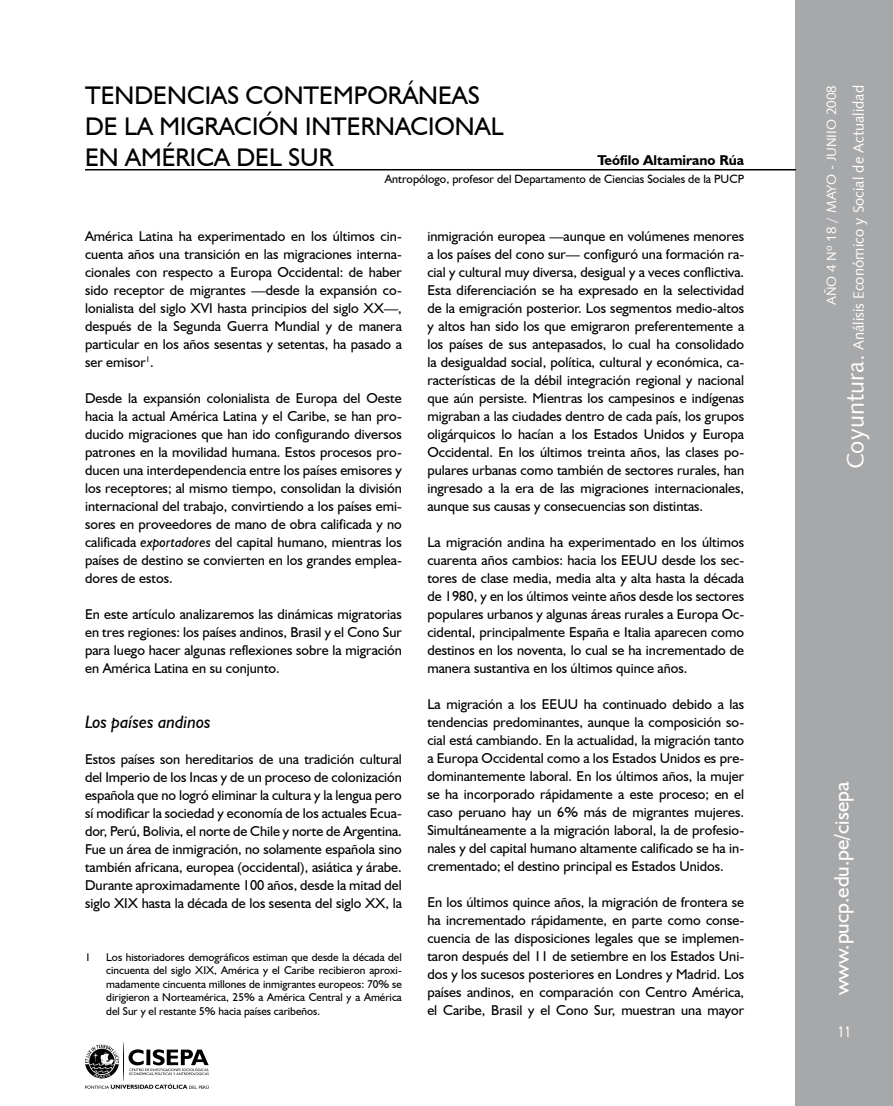
<style>
.page{position:relative;width:893px;height:1106px;background:#fff}
.page>*{position:absolute;margin:0;border:0;box-sizing:border-box;transform-origin:0 0}
.t1{font:25.5px "Humanist 521 BT";color:#000}
.t2{font:22.5px "Vrinda";color:#fff}
.t3{font:21px "Humanist 521 BT";color:#fff}
.t4{font:italic 18px "Humanist 521 BT";color:#000}
.t5{font:15px "Humanist 531 BT Roman A";color:#fff}
.t6{font:14.25px/18px "Humanist 521 BT";color:#000;text-align:justify}
.t7{font:700 14.25px "Humanist 521 BT";color:#000}
.t8{font:13.5px "Humanist 531 BT Roman A";color:#fff}
.t9{font:12px "Humanist 521 BT";color:#000}
.t10{font:11.25px/13.5px "Humanist 521 BT";color:#000;text-align:justify}
.s1{font-style:italic}
.s2{font-size:24px}
</style>
<div class="page">
<div style="left:795px;top:0;width:98px;height:1106px;background:#a7a8aa"></div>
<svg style="left:85px;top:1042px;width:124px;height:46px"></svg>
<hr style="left:85px;top:169px;width:711px;height:1px;background:#000">
<h1 class="t1" style="left:85px;top:80px;width:32px">Tendencias</h1>
<h1 class="t1" style="left:246px;top:80px;width:19px">contempor</h1>
<h1 class="t1" style="left:402px;top:80px;width:32px">áneas</h1>
<h1 class="t1" style="left:85px;top:111px;width:89px">delamigraci</h1>
<h1 class="t1" style="left:258px;top:111px;width:63px">ón internacional</h1>
<h1 class="t1" style="left:85px;top:141px;width:105px">en América</h1>
<h1 class="t1" style="left:236px;top:141px;width:16px">del</h1>
<h1 class="t1" style="left:288px;top:141px;width:29px">Sur</h1>
<p class="t7" style="left:597px;top:151px;width:148px">Teófilo Altamirano Rúa</p>
<p class="t9" style="left:385px;top:172px;width:361px">Antropólogo, profesor del Departamento de Ciencias Sociales de la PUCP</p>
<p class="t6" style="left:85px;top:226px;width:318px">América Latina ha experimentado en los últimos cin&shy;cuenta años una transición en las migraciones interna&shy;cionales con respecto a Europa Occidental: de haber sido receptor de migrantes —desde la expansión co&shy;lonialista del siglo XVI hasta principios del siglo XX—, después de la Segunda Guerra Mundial y de manera particular en los años sesentas y setentas, ha pasado a ser emisor<sup>1</sup>.</p>
<p class="t6" style="left:85px;top:388px;width:319px">Desde la expansión colonialista de Europa del Oeste hacia la actual América Latina y el Caribe, se han pro&shy;ducido migraciones que han ido configurando diversos patrones en la movilidad humana. Estos procesos pro&shy;ducen una interdependencia entre los países emisores y los receptores; al mismo tiempo, consolidan la división internacional del trabajo, convirtiendo a los países emi&shy;sores en proveedores de mano de obra calificada y no calificada <span class="s1">exportadores</span> del capital humano, mientras los países de destino se convierten en los grandes emplea&shy;dores de estos.</p>
<p class="t6" style="left:85px;top:604px;width:318px">En este artículo analizaremos las dinámicas migratorias en tres regiones: los países andinos, Brasil y el Cono Sur para luego hacer algunas reflexiones sobre la migración en América Latina en su conjunto.</p>
<p class="t4" style="left:85px;top:710px;width:127px">Los países andinos</p>
<p class="t6" style="left:85px;top:749px;width:318px">Estos países son hereditarios de una tradición cultural del Imperio de los Incas y de un proceso de colonización española que no logró eliminar la cultura y la lengua pero sí modificar la sociedad y economía de los actuales Ecua&shy;dor, Perú, Bolivia, el norte de Chile y norte de Argentina.<br>Fue un área de inmigración, no solamente española sino también africana, europea (occidental), asiática y árabe.<br>Durante aproximadamente 100 años, desde la mitad del siglo XIX hasta la década de los sesenta del siglo XX, la</p>
<p class="t10" style="left:85px;top:949px;width:7px">1</p>
<p class="t10" style="left:106px;top:949px;width:297px">Los historiadores demográficos estiman que desde la década del cincuenta del siglo XIX, América y el Caribe recibieron aproxi&shy;madamente cincuenta millones de inmigrantes europeos: 70% se dirigieron a Norteamérica, 25% a América Central y a América del Sur y el restante 5% hacia países caribeños.</p>
<p class="t6" style="left:427px;top:226px;width:318px">inmigración europea —aunque en volúmenes menores a los países del cono sur— configuró una formación ra&shy;cial y cultural muy diversa, desigual y a veces conflictiva.<br>Esta diferenciación se ha expresado en la selectividad de la emigración posterior. Los segmentos medio-altos y altos han sido los que emigraron preferentemente a los países de sus antepasados, lo cual ha consolidado la desigualdad social, política, cultural y económica, ca&shy;racterísticas de la débil integración regional y nacional que aún persiste. Mientras los campesinos e indígenas migraban a las ciudades dentro de cada país, los grupos oligárquicos lo hacían a los Estados Unidos y Europa Occidental. En los últimos treinta años, las clases po&shy;pulares urbanas como también de sectores rurales, han ingresado a la era de las migraciones internacionales, aunque sus causas y consecuencias son distintas.</p>
<p class="t6" style="left:427px;top:532px;width:318px">La migración andina ha experimentado en los últimos cuarenta años cambios: hacia los EEUU desde los sec&shy;tores de clase media, media alta y alta hasta la década de 1980, y en los últimos veinte años desde los sectores populares urbanos y algunas áreas rurales a Europa Oc&shy;cidental, principalmente España e Italia aparecen como destinos en los noventa, lo cual se ha incrementado de manera sustantiva en los últimos quince años.</p>
<p class="t6" style="left:427px;top:694px;width:318px">La migración a los EEUU ha continuado debido a las tendencias predominantes, aunque la composición so&shy;cial está cambiando. En la actualidad, la migración tanto a Europa Occidental como a los Estados Unidos es pre&shy;dominantemente laboral. En los últimos años, la mujer se ha incorporado rápidamente a este proceso; en el caso peruano hay un 6% más de migrantes mujeres.<br>Simultáneamente a la migración laboral, la de profesio&shy;nales y del capital humano altamente calificado se ha in&shy;crementado; el destino principal es Estados Unidos.</p>
<p class="t6" style="left:427px;top:892px;width:318px">En los últimos quince años, la migración de frontera se ha incrementado rápidamente, en parte como conse&shy;cuencia de las disposiciones legales que se implemen&shy;taron después del 11 de setiembre en los Estados Uni&shy;dos y los sucesos posteriores en Londres y Madrid. Los países andinos, en comparación con Centro América, el Caribe, Brasil y el Cono Sur, muestran una mayor</p>
<p class="t8" style="left:823px;top:305px;width:222px;rotate:-90deg">AÑO 4 Nº 18 / MAYO - JUNIIO 2008</p>
<p class="t5" style="left:849px;top:469px;width:386px;rotate:-90deg"><span class="s2">Coyuntura.</span> Análisis Económico y Social de Actualidad</p>
<h3 class="t3" style="left:828px;top:995px;width:215px;rotate:-90deg">www.pucp.edu.pe/cisepa</h3>
<h2 class="t2" style="left:837px;top:1020px;width:6px">11</h2>
</div>
